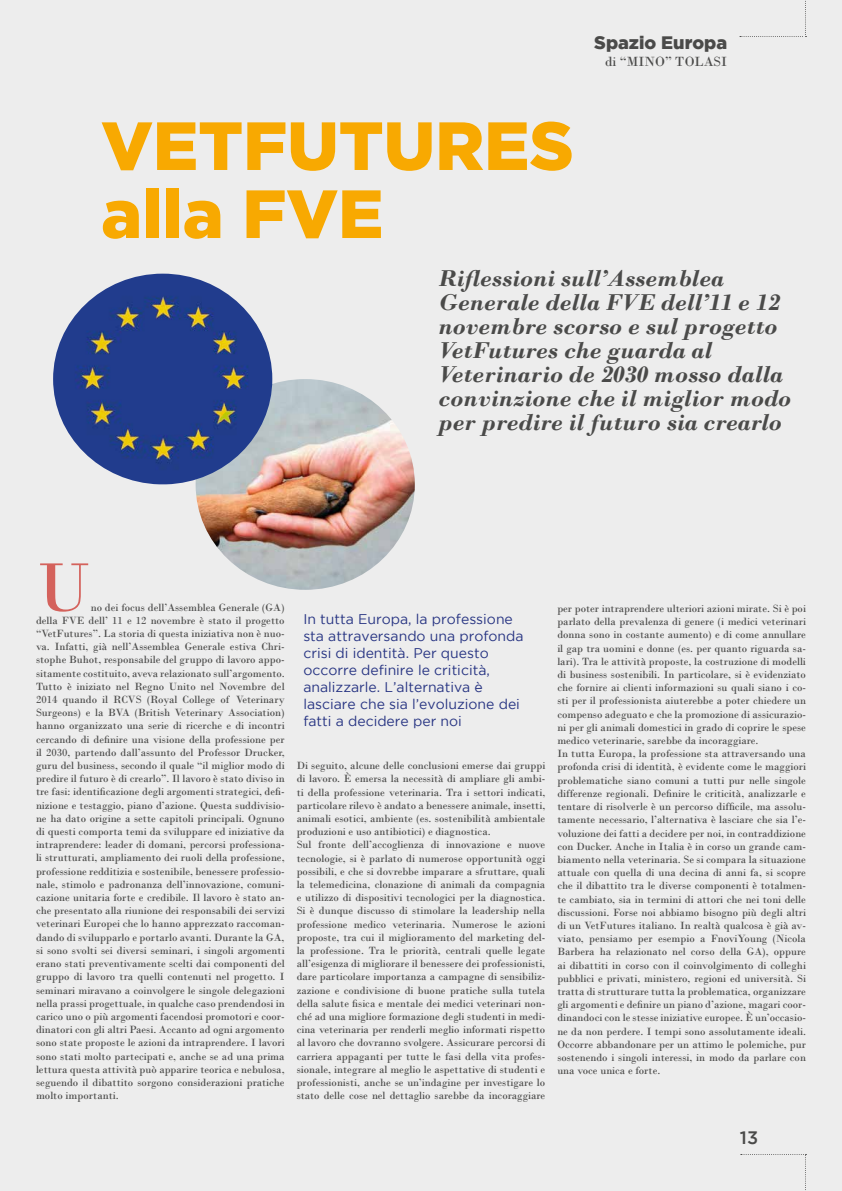
<style>
.page{position:relative;width:842px;height:1191px;background:#ededed}
.page>*{position:absolute;margin:0;border:0;box-sizing:border-box;transform-origin:0 0}
.t1{font:72px "Bodoni";color:#d4625c}
.t2{font:900 68px/68px "Gotham";color:#f8a901}
.t3{font:italic 700 24px/24px "Bodoni";color:#4a4a49}
.t4{font:900 18px "Gotham";color:#4a4a49}
.t5{font:500 18px "Gotham";color:#4a4a49}
.t6{font:14px/17px "Gotham";color:#283583}
.t7{font:14px "Bodoni";color:#4a4a49}
.t8{font:11px/13.2px "Bodoni";color:#4a4a49}
</style>
<div class="page">
<svg style="left:741px;top:1154px;width:65px;height:36px"></svg>
<svg style="left:740px;top:0;width:66px;height:37px"></svg>
<img style="left:196px;top:379px;width:219px;height:211px">
<img style="left:53px;top:274px;width:219px;height:210px">
<h3 class="t4" style="left:594px;top:32px;width:134px">Spazio Europa</h3>
<p class="t7" style="left:605px;top:53px;width:124px">di “MINO” TOLASI</p>
<h2 class="t2" style="left:101px;top:110px;width:474px">VETFUTURES alla FVE</h2>
<h3 class="t3" style="left:439px;top:266px;width:354px">Riflessioni sull’Assemblea<br>Generale della FVE dell’11 e 12 novembre scorso e sul progetto<br>VetFutures che guarda al<br>Veterinario de 2030 mosso dalla convinzione che il miglior modo per predire il futuro sia crearlo</h3>
<h1 class="t1" style="left:36px;top:544px;width:56px">U</h1>
<p class="t8" style="left:36px;top:600px;width:250px;text-align:justify;text-indent:55px">no dei focus dell’Assemblea Generale (GA) della FVE dell’ 11 e 12 novembre è stato il progetto “VetFutures”. La storia di questa iniziativa non è nuo&shy;va. Infatti, già nell’Assemblea Generale estiva Chri&shy;stophe Buhot, responsabile del gruppo di lavoro appo&shy;sitamente costituito, aveva relazionato sull’argomento.<br>Tutto è iniziato nel Regno Unito nel Novembre del 2014 quando il RCVS (Royal College of Veterinary Surgeons) e la BVA (British Veterinary Association) hanno organizzato una serie di ricerche e di incontri cercando di definire una visione della professione per il 2030, partendo dall’assunto del Professor Drucker, guru del business, secondo il quale “il miglior modo di predire il futuro è di crearlo”. Il lavoro è stato diviso in tre fasi: identificazione degli argomenti strategici, defi&shy;nizione e testaggio, piano d’azione. Questa suddivisio&shy;ne ha dato origine a sette capitoli principali. Ognuno di questi comporta temi da sviluppare ed iniziative da intraprendere: leader di domani, percorsi professiona&shy;li strutturati, ampliamento dei ruoli della professione, professione redditizia e sostenibile, benessere professio&shy;nale, stimolo e padronanza dell’innovazione, comuni&shy;cazione unitaria forte e credibile. Il lavoro è stato an&shy;che presentato alla riunione dei responsabili dei servizi veterinari Europei che lo hanno apprezzato raccoman&shy;dando di svilupparlo e portarlo avanti. Durante la GA, si sono svolti sei diversi seminari, i singoli argomenti erano stati preventivamente scelti dai componenti del gruppo di lavoro tra quelli contenuti nel progetto. I seminari miravano a coinvolgere le singole delegazioni nella prassi progettuale, in qualche caso prendendosi in carico uno o più argomenti facendosi promotori e coor&shy;dinatori con gli altri Paesi. Accanto ad ogni argomento sono state proposte le azioni da intraprendere. I lavori sono stati molto partecipati e, anche se ad una prima lettura questa attività può apparire teorica e nebulosa, seguendo il dibattito sorgono considerazioni pratiche molto importanti.</p>
<p class="t6" style="left:303px;top:610px;width:222px">In tutta Europa, la professione sta attraversando una profonda crisi di identità. Per questo occorre definire le criticità, analizzarle. L’alternativa è lasciare che sia l’evoluzione dei fatti a decidere per noi</p>
<p class="t8" style="left:297px;top:759px;width:250px">Di seguito, alcune delle conclusioni emerse dai gruppi di lavoro. È emersa la necessità di ampliare gli ambi&shy;ti della professione veterinaria. Tra i settori indicati, particolare rilevo è andato a benessere animale, insetti, animali esotici, ambiente (es. sostenibilità ambientale produzioni e uso antibiotici) e diagnostica.<br>Sul fronte dell’accoglienza di innovazione e nuove tecnologie, si è parlato di numerose opportunità oggi possibili, e che si dovrebbe imparare a sfruttare, quali la telemedicina, clonazione di animali da compagnia e utilizzo di dispositivi tecnologici per la diagnostica.<br>Si è dunque discusso di stimolare la leadership nella professione medico veterinaria. Numerose le azioni proposte, tra cui il miglioramento del marketing del&shy;la professione. Tra le priorità, centrali quelle legate all’esigenza di migliorare il benessere dei professionisti, dare particolare importanza a campagne di sensibiliz&shy;zazione e condivisione di buone pratiche sulla tutela della salute fisica e mentale dei medici veterinari non&shy;ché ad una migliore formazione degli studenti in medi&shy;cina veterinaria per renderli meglio informati rispetto al lavoro che dovranno svolgere. Assicurare percorsi di carriera appaganti per tutte le fasi della vita profes&shy;sionale, integrare al meglio le aspettative di studenti e professionisti, anche se un’indagine per investigare lo stato delle cose nel dettaglio sarebbe da incoraggiare</p>
<p class="t8" style="left:557px;top:602px;width:250px">per poter intraprendere ulteriori azioni mirate. Si è poi parlato della prevalenza di genere (i medici veterinari donna sono in costante aumento) e di come annullare il gap tra uomini e donne (es. per quanto riguarda sa&shy;lari). Tra le attività proposte, la costruzione di modelli di business sostenibili. In particolare, si è evidenziato che fornire ai clienti informazioni su quali siano i co&shy;sti per il professionista aiuterebbe a poter chiedere un compenso adeguato e che la promozione di assicurazio&shy;ni per gli animali domestici in grado di coprire le spese medico veterinarie, sarebbe da incoraggiare.<br>In tutta Europa, la professione sta attraversando una profonda crisi di identità, è evidente come le maggiori problematiche siano comuni a tutti pur nelle singole differenze regionali. Definire le criticità, analizzarle e tentare di risolverle è un percorso difficile, ma assolu&shy;tamente necessario, l’alternativa è lasciare che sia l’e&shy;voluzione dei fatti a decidere per noi, in contraddizione con Ducker. Anche in Italia è in corso un grande cam&shy;biamento nella veterinaria. Se si compara la situazione attuale con quella di una decina di anni fa, si scopre che il dibattito tra le diverse componenti è totalmen&shy;te cambiato, sia in termini di attori che nei toni delle discussioni. Forse noi abbiamo bisogno più degli altri di un VetFutures italiano. In realtà qualcosa è già av&shy;viato, pensiamo per esempio a FnoviYoung (Nicola Barbera ha relazionato nel corso della GA), oppure ai dibattiti in corso con il coinvolgimento di colleghi pubblici e privati, ministero, regioni ed università. Si tratta di strutturare tutta la problematica, organizzare gli argomenti e definire un piano d’azione, magari coor&shy;dinandoci con le stesse iniziative europee. È un’occasio&shy;ne da non perdere. I tempi sono assolutamente ideali.<br>Occorre abbandonare per un attimo le polemiche, pur sostenendo i singoli interessi, in modo da parlare con una voce unica e forte.</p>
<h3 class="t5" style="left:740px;top:1127px;width:20px">13</h3>
</div>
